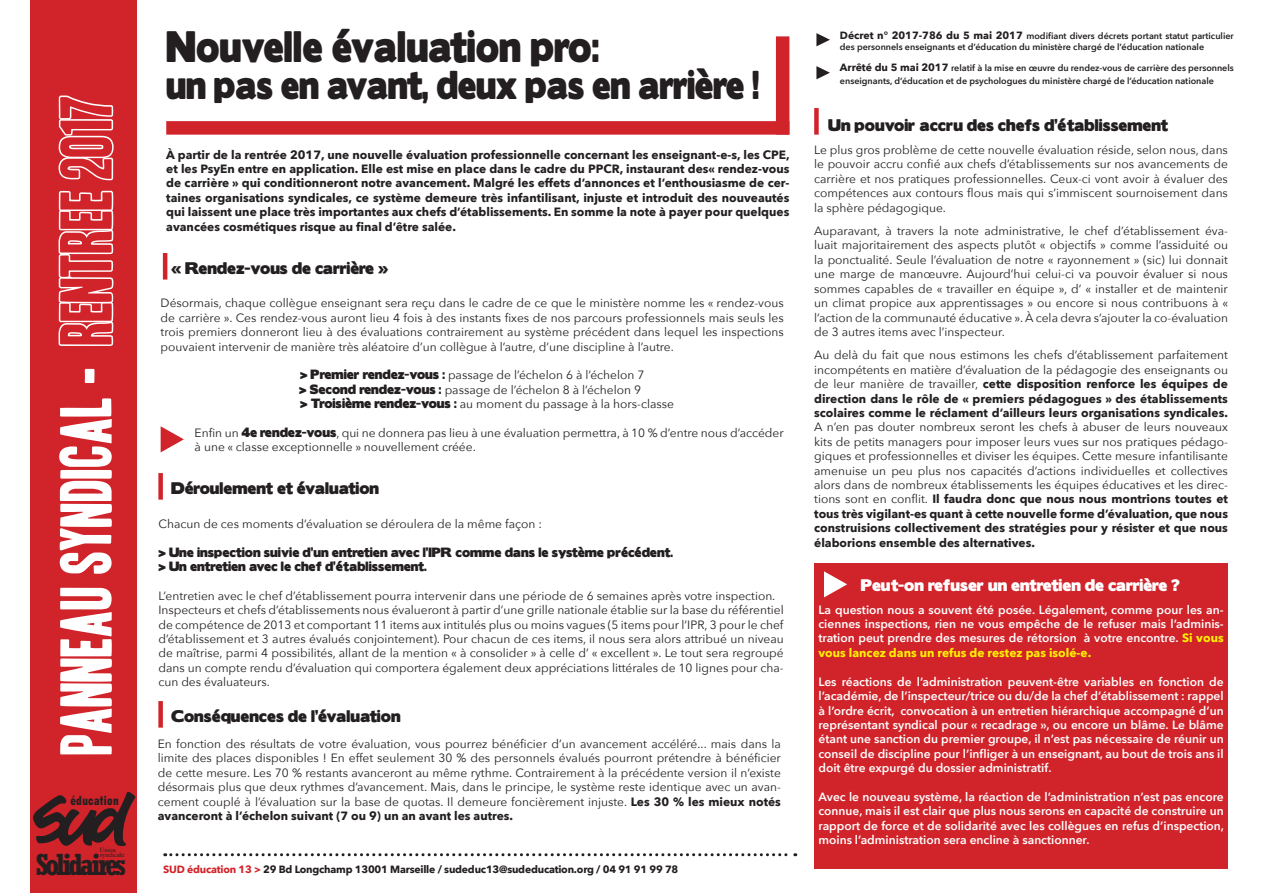
<style>
.page{position:relative;width:1263px;height:893px;background:#fff}
.page>*{position:absolute;margin:0;border:0;box-sizing:border-box;transform-origin:0 0}
.t1{font:63px "Headline One HPLHS";color:#fff}
.t2{font:39.3px "Boris Black Bloxx";color:#231f20;scale:.88 1}
.t3{font:35.85px "Boris Black Bloxx";letter-spacing:-.01em;color:#231f20;scale:.88 1}
.t4{font:700 condensed 30.15px "Rockwell Std";letter-spacing:-.105em;color:#231f20}
.t5{font:15px "Boris Black Bloxx";color:#231f20}
.t6{font:15px "Boris Black Bloxx";color:#fff}
.t7{font:12.75px "Gothic No 13 BT";letter-spacing:.025em;color:#231f20}
.t8{font:12px/14.4px "Avenir Next";color:#231f20;text-align:justify}
.t9{font:600 12px/14.4px "Avenir Next";color:#fff;text-align:justify}
.t10{font:700 12px/14.4px "Avenir Next";color:#231f20;text-align:justify}
.t11{font:12px "Boris Black Bloxx";color:#231f20}
.t12{font:700 10.5px "Avenir Next";letter-spacing:-.02em;color:#231f20}
.t13{font:600 9px/10.8px "Avenir Next";color:#231f20}
.t14{font:6.75px "Times";letter-spacing:-.015em;color:#231f20}
.t15{font:6.45px "Times";letter-spacing:.01em;color:#231f20}
.s1{color:#d1232a}
.s2{font-family:"Boris Black Bloxx"}
.s3{font-weight:700}
.s4{font-weight:700;font-size:10.5px}
.s5{font-weight:700;color:#fff101}
</style>
<div class="page">
<div style="left:30px;top:1px;width:106px;height:892px;background:#d1232a"></div>
<svg style="left:58px;top:95px;width:56px;height:251px"></svg>
<div style="left:166px;top:121px;width:623px;height:14px;background:#d1232a"></div>
<div style="left:776px;top:36px;width:13px;height:99px;background:#d1232a"></div>
<svg style="left:33px;top:792px;width:102px;height:54px"></svg>
<div style="left:814px;top:563px;width:414px;height:306px;background:#d1232a"></div>
<svg style="left:165px;top:853px;width:631px;height:3px"></svg>
<div style="left:814px;top:108px;width:5px;height:27px;background:#d1232a"></div>
<hr style="left:163px;top:253px;width:4px;height:27px;background:#d1232a">
<div style="left:158px;top:473px;width:5px;height:27px;background:#d1232a"></div>
<svg style="left:824px;top:571px;width:23px;height:26px"></svg>
<svg style="left:161px;top:426px;width:23px;height:26px"></svg>
<div style="left:158px;top:701px;width:5px;height:27px;background:#d1232a"></div>
<svg style="left:816px;top:33px;width:14px;height:13px"></svg>
<svg style="left:816px;top:66px;width:14px;height:13px"></svg>
<p class="t1" style="left:56px;top:754px;width:661px;rotate:-90deg">PANNEAU SYNDICAL - <span class="s1">RENTREE 2017</span></p>
<p class="t7" style="left:70px;top:793px;width:50px">éducation</p>
<p class="t15" style="left:100px;top:844px;width:18px">Union</p>
<p class="t4" style="left:36px;top:847px;width:92px">Solidaires</p>
<p class="t14" style="left:100px;top:848px;width:26px">syndicale</p>
<p class="t2" style="left:166px;top:16px;width:493px">Nouvelle évaluation pro:</p>
<p class="t3" style="left:166px;top:58px;width:675px">un pas en avant, deux pas en arrière !</p>
<p class="t10" style="left:166px;top:147px;width:625px">À partir de la rentrée 2017, une nouvelle évaluation professionnelle concernant les enseignant-e-s, les CPE, et les PsyEn entre en application. Elle est mise en place dans le cadre du PPCR, instaurant des« rendez-vous de carrière » qui conditionneront notre avancement. Malgré les effets d’annonces et l’enthousiasme de cer&shy;taines organisations syndicales, ce système demeure très infantilisant, injuste et introduit des nouveautés qui laissent une place très importantes aux chefs d’établissements. En somme la note à payer pour quelques avancées cosmétiques risque au final d’être salée.</p>
<p class="t5" style="left:171px;top:257px;width:219px">« Rendez-vous de carrière »</p>
<p class="t8" style="left:161px;top:295px;width:625px">Désormais, chaque collègue enseignant sera reçu dans le cadre de ce que le ministère nomme les « rendez-vous de carrière ». Ces rendez-vous auront lieu 4 fois à des instants fixes de nos parcours professionnels mais seuls les trois premiers donneront lieu à des évaluations contrairement au système précédent dans lequel les inspections pouvaient intervenir de manière très aléatoire d’un collègue à l’autre, d’une discipline à l’autre.</p>
<p class="t8" style="left:300px;top:367px;width:346px"><span class="s2">&gt; Premier rendez-vous :</span> passage de l’échelon 6 à l’échelon 7</p>
<p class="t8" style="left:299px;top:382px;width:343px"><span class="s2">&gt; Second rendez-vous :</span> passage de l’échelon 8 à l’échelon 9</p>
<p class="t8" style="left:300px;top:396px;width:375px"><span class="s2">&gt; Troisième rendez-vous :</span> au moment du passage à la hors-classe</p>
<p class="t8" style="left:195px;top:425px;width:591px">Enfin un <span class="s2">4e rendez-vous</span>, qui ne donnera pas lieu à une évaluation permettra, à 10 % d’entre nous d’accéder à une « classe exceptionnelle » nouvellement créée.</p>
<p class="t5" style="left:171px;top:477px;width:210px">Déroulement et évaluation</p>
<p class="t8" style="left:158px;top:516px;width:385px">Chacun de ces moments d’évaluation se déroulera de la même façon :</p>
<p class="t11" style="left:158px;top:543px;width:516px">&gt; Une inspection suivie d’un entretien avec l’IPR comme dans le système précédent.</p>
<p class="t11" style="left:158px;top:557px;width:270px">&gt; Un entretien avec le chef d’établissement.</p>
<p class="t8" style="left:158px;top:588px;width:618px">L’entretien avec le chef d’établissement pourra intervenir dans une période de 6 semaines après votre inspection.</p>
<p class="t8" style="left:158px;top:602px;width:627px">Inspecteurs et chefs d’établissements nous évalueront à partir d’une grille nationale établie sur la base du référentiel de compétence de 2013 et comportant 11 items aux intitulés plus ou moins vagues (5 items pour l’IPR, 3 pour le chef d’établissement et 3 autres évalués conjointement). Pour chacun de ces items, il nous sera alors attribué un niveau de maîtrise, parmi 4 possibilités, allant de la mention « à consolider » à celle d’ « excellent ». Le tout sera regroupé dans un compte rendu d’évaluation qui comportera également deux appréciations littérales de 10 lignes pour cha&shy;cun des évaluateurs.</p>
<p class="t5" style="left:171px;top:705px;width:231px">Conséquences de l’évaluation</p>
<p class="t8" style="left:158px;top:736px;width:625px">En fonction des résultats de votre évaluation, vous pourrez bénéficier d’un avancement accéléré... mais dans la limite des places disponibles ! En effet seulement 30 % des personnels évalués pourront prétendre à bénéficier de cette mesure. Les 70 % restants avanceront au même rythme. Contrairement à la précédente version il n’existe désormais plus que deux rythmes d’avancement. Mais, dans le principe, le système reste identique avec un avan&shy;cement couplé à l’évaluation sur la base de quotas. Il demeure foncièrement injuste. <span class="s3">Les 30 % les mieux notés avanceront à l’échelon suivant (7 ou 9) un an avant les autres.</span></p>
<p class="t12" style="left:163px;top:860px;width:517px"><span class="s1">SUD éducation 13 &gt;</span> 29 Bd Longchamp 13001 Marseille / sudeduc13@sudeducation.org / 04 91 91 99 78</p>
<p class="t13" style="left:840px;top:30px;width:395px"><span class="s4">Décret n° 2017-786 du 5 mai 2017</span> modifiant divers décrets portant statut particulier des personnels enseignants et d’éducation du ministère chargé de l’éducation nationale</p>
<p class="t13" style="left:840px;top:62px;width:395px;line-height:12.6px"><span class="s4">Arrêté du 5 mai 2017</span> relatif à la mise en œuvre du rendez-vous de carrière des personnels enseignants, d’éducation et de psychologues du ministère chargé de l’éducation nationale</p>
<p class="t5" style="left:828px;top:114px;width:341px">Un pouvoir accru des chefs d’établissement</p>
<p class="t8" style="left:814px;top:142px;width:415px">Le plus gros problème de cette nouvelle évaluation réside, selon nous, dans le pouvoir accru confié aux chefs d’établissements sur nos avancements de carrière et nos pratiques professionnelles. Ceux-ci vont avoir à évaluer des compétences aux contours flous mais qui s’immiscent sournoisement dans la sphère pédagogique.</p>
<p class="t8" style="left:814px;top:223px;width:416px">Auparavant, à travers la note administrative, le chef d’établissement éva&shy;luait majoritairement des aspects plutôt « objectifs » comme l’assiduité ou la ponctualité. Seule l’évaluation de notre « rayonnement » (sic) lui donnait une marge de manœuvre. Aujourd’hui celui-ci va pouvoir évaluer si nous sommes capables de « travailler en équipe », d’ « installer et de maintenir un climat propice aux apprentissages » ou encore si nous contribuons à « l’action de la communauté éducative ». À cela devra s’ajouter la co-évaluation de 3 autres items avec l’inspecteur.</p>
<p class="t8" style="left:814px;top:347px;width:415px">Au delà du fait que nous estimons les chefs d’établissement parfaitement incompétents en matière d’évaluation de la pédagogie des enseignants ou de leur manière de travailler, <span class="s3">cette disposition renforce les équipes de direction dans le rôle de « premiers pédagogues » des établissements scolaires comme le réclament d’ailleurs leurs organisations syndicales.<br></span>A n’en pas douter nombreux seront les chefs à abuser de leurs nouveaux kits de petits managers pour imposer leurs vues sur nos pratiques pédago&shy;giques et professionnelles et diviser les équipes. Cette mesure infantilisante amenuise un peu plus nos capacités d’actions individuelles et collectives alors dans de nombreux établissements les équipes éducatives et les direc&shy;tions sont en conflit. <span class="s3">Il faudra donc que nous nous montrions toutes et tous très vigilant-es quant à cette nouvelle forme d’évaluation, que nous construisions collectivement des stratégies pour y résister et que nous élaborions ensemble des alternatives.</span></p>
<p class="t6" style="left:861px;top:574px;width:321px">Peut-on refuser un entretien de carrière ?</p>
<p class="t9" style="left:818px;top:602px;width:407px">La question nous a souvent été posée. Légalement, comme pour les an&shy;ciennes inspections, rien ne vous empêche de le refuser mais l’adminis&shy;tration peut prendre des mesures de rétorsion à votre encontre. <span class="s5">Si vous vous lancez dans un refus de restez pas isolé-e.</span></p>
<p class="t9" style="left:818px;top:674px;width:407px">Les réactions de l’administration peuvent-être variables en fonction de l’académie, de l’inspecteur/trice ou du/de la chef d’établissement : rappel à l’ordre écrit, convocation à un entretien hiérarchique accompagné d’un représentant syndical pour « recadrage », ou encore un blâme. Le blâme étant une sanction du premier groupe, il n’est pas nécessaire de réunir un conseil de discipline pour l’infliger à un enseignant, au bout de trois ans il doit être expurgé du dossier administratif.</p>
<p class="t9" style="left:818px;top:789px;width:407px">Avec le nouveau système, la réaction de l’administration n’est pas encore connue, mais il est clair que plus nous serons en capacité de construire un rapport de force et de solidarité avec les collègues en refus d’inspection, moins l’administration sera encline à sanctionner.</p>
</div>
